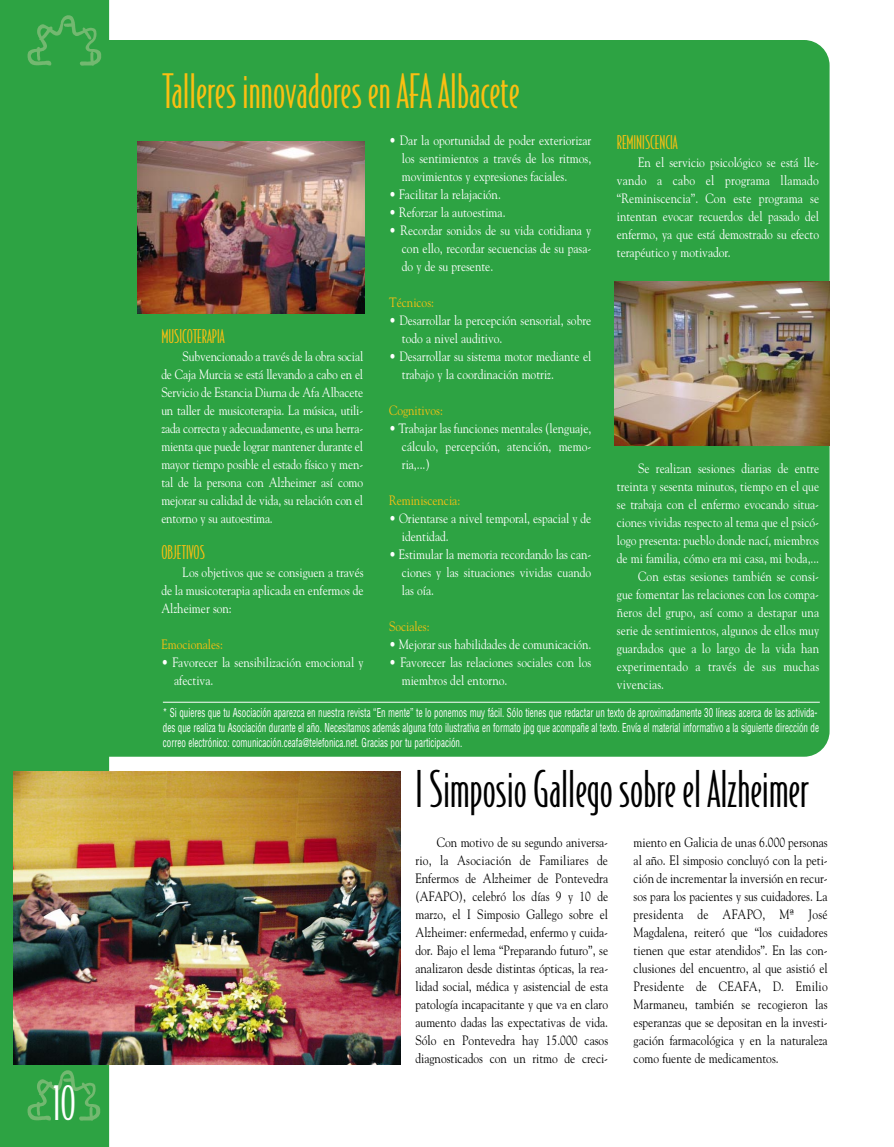
<style>
.page{position:relative;width:894px;height:1147px;background:#fff}
.page>*{position:absolute;margin:0;border:0;box-sizing:border-box;transform-origin:0 0}
.t1{font:48px "Bodega Sans";color:#000}
.t2{font:45px "Bodega Sans";color:#fbbf12}
.t3{font:45px "Bodega Sans";color:#fff}
.t4{font:18px "Bodega Sans";color:#fbbf12}
.t5{font:13.5px/18px "Goudy";color:#fff;text-align:justify;scale:.85 1}
.t6{font:13.5px/18px "Goudy";color:#000;text-align:justify;scale:.85 1}
.t7{font:13.5px "Goudy";color:#fbbf12;scale:.85 1}
.t8{font:condensed 12px/15px "Helvetica";color:#fff;scale:.75 1}
</style>
<div class="page">
<img style="left:0;top:0;width:830px;height:1147px">
<h2 class="t3" style="left:52px;top:1088px;width:25px">10</h2>
<h2 class="t2" style="left:163px;top:75px;width:358px">Talleres innovadores en AFA Albacete</h2>
<h3 class="t4" style="left:161px;top:330px;width:65px">MUSICOTERAPIA</h3>
<p class="t5" style="left:161px;top:348px;width:239px;text-indent:21px">Subvencionado a través de la obra social de Caja Murcia se está llevando a cabo en el Servicio de Estancia Diurna de Afa Albacete un taller de musicoterapia. La música, utili&shy;zada correcta y adecuadamente, es una herra&shy;mienta que puede lograr mantener durante el mayor tiempo posible el estado físico y men&shy;tal de la persona con Alzheimer así como mejorar su calidad de vida, su relación con el entorno y su autoestima.</p>
<h3 class="t4" style="left:161px;top:546px;width:45px">OBJETIVOS</h3>
<p class="t5" style="left:161px;top:564px;width:239px;text-indent:21px">Los objetivos que se consiguen a través de la musicoterapia aplicada en enfermos de Alzheimer son:</p>
<p class="t7" style="left:161px;top:639px;width:74px">Emocionales:</p>
<p class="t5" style="left:174px;top:654px;width:224px;text-indent:-13px">• Favorecer la sensibilización emocional y afectiva.</p>
<p class="t5" style="left:401px;top:132px;width:224px;text-indent:-13px">• Dar la oportunidad de poder exteriorizar los sentimientos a través de los ritmos, movimientos y expresiones faciales.</p>
<p class="t5" style="left:389px;top:186px;width:133px">• Facilitar la relajación.</p>
<p class="t5" style="left:389px;top:204px;width:138px">• Reforzar la autoestima.</p>
<p class="t5" style="left:401px;top:222px;width:224px;text-indent:-13px">• Recordar sonidos de su vida cotidiana y con ello, recordar secuencias de su pasa&shy;do y de su presente.</p>
<p class="t7" style="left:389px;top:297px;width:54px">Técnicos:</p>
<p class="t5" style="left:401px;top:312px;width:224px;text-indent:-13px">• Desarrollar la percepción sensorial, sobre todo a nivel auditivo.</p>
<p class="t5" style="left:401px;top:348px;width:224px;text-indent:-13px">• Desarrollar su sistema motor mediante el trabajo y la coordinación motriz.</p>
<p class="t7" style="left:389px;top:405px;width:65px">Cognitivos:</p>
<p class="t5" style="left:401px;top:420px;width:224px;text-indent:-13px">• Trabajar las funciones mentales (lenguaje, cálculo, percepción, atención, memo&shy;ria,...)</p>
<p class="t7" style="left:389px;top:495px;width:85px">Reminiscencia:</p>
<p class="t5" style="left:401px;top:510px;width:224px;text-indent:-13px">• Orientarse a nivel temporal, espacial y de identidad.</p>
<p class="t5" style="left:401px;top:546px;width:224px;text-indent:-13px">• Estimular la memoria recordando las can&shy;ciones y las situaciones vividas cuando las oía.</p>
<p class="t7" style="left:389px;top:621px;width:49px">Sociales:</p>
<p class="t5" style="left:389px;top:636px;width:239px">• Mejorar sus habilidades de comunicación.</p>
<p class="t5" style="left:401px;top:654px;width:224px;text-indent:-13px">• Favorecer las relaciones sociales con los miembros del entorno.</p>
<h3 class="t4" style="left:616px;top:136px;width:62px">REMINISCENCIA</h3>
<p class="t5" style="left:616px;top:154px;width:239px;text-indent:21px">En el servicio psicológico se está lle&shy;vando a cabo el programa llamado “Reminiscencia”. Con este programa se intentan evocar recuerdos del pasado del enfermo, ya que está demostrado su efecto terapéutico y motivador.</p>
<p class="t5" style="left:637px;top:460px;width:214px">Se realizan sesiones diarias de entre</p>
<p class="t5" style="left:616px;top:478px;width:239px">treinta y sesenta minutos, tiempo en el que</p>
<p class="t5" style="left:616px;top:496px;width:239px">se trabaja con el enfermo evocando situa-</p>
<p class="t5" style="left:616px;top:514px;width:239px">ciones vividas respecto al tema que el psicó-</p>
<p class="t5" style="left:616px;top:532px;width:239px">logo presenta: pueblo donde nací, miembros</p>
<p class="t5" style="left:616px;top:550px;width:239px">de mi familia, cómo era mi casa, mi boda,...</p>
<p class="t5" style="left:637px;top:568px;width:214px">Con estas sesiones también se consi-</p>
<p class="t5" style="left:616px;top:586px;width:239px">gue fomentar las relaciones con los compa-</p>
<p class="t5" style="left:616px;top:604px;width:239px">ñeros del grupo, así como a destapar una</p>
<p class="t5" style="left:616px;top:622px;width:239px">serie de sentimientos, algunos de ellos muy</p>
<p class="t5" style="left:616px;top:640px;width:239px">guardados que a lo largo de la vida han</p>
<p class="t5" style="left:616px;top:658px;width:239px">experimentado a través de sus muchas</p>
<p class="t5" style="left:616px;top:676px;width:57px">vivencias.</p>
<p class="t8" style="left:163px;top:706px;width:875px">* Si quieres que tu Asociación aparezca en nuestra revista “En mente” te lo ponemos muy fácil. Sólo tienes que redactar un texto de aproximadamente 30 líneas acerca de las activida&shy;des que realiza tu Asociación durante el año. Necesitamos además alguna foto ilustrativa en formato jpg que acompañe al texto. Envía el material informativo a la siguiente dirección de correo electrónico: comunicación.ceafa@telefonica.net. Gracias por tu participación.</p>
<h1 class="t1" style="left:415px;top:772px;width:394px">I Simposio Gallego sobre el Alzheimer</h1>
<p class="t6" style="left:415px;top:834px;width:228px;text-indent:21px">Con motivo de su segundo aniversa&shy;rio, la Asociación de Familiares de Enfermos de Alzheimer de Pontevedra (AFAPO), celebró los días 9 y 10 de marzo, el I Simposio Gallego sobre el Alzheimer: enfermedad, enfermo y cuida&shy;dor. Bajo el lema “Preparando futuro”, se analizaron desde distintas ópticas, la rea&shy;lidad social, médica y asistencial de esta patología incapacitante y que va en claro aumento dadas las expectativas de vida.<br>Sólo en Pontevedra hay 15.000 casos diagnosticados con un ritmo de creci-</p>
<p class="t6" style="left:633px;top:834px;width:230px">miento en Galicia de unas 6.000 personas al año. El simposio concluyó con la peti&shy;ción de incrementar la inversión en recur&shy;sos para los pacientes y sus cuidadores. La presidenta de AFAPO, Mª José Magdalena, reiteró que “los cuidadores tienen que estar atendidos”. En las con&shy;clusiones del encuentro, al que asistió el Presidente de CEAFA, D. Emilio Marmaneu, también se recogieron las esperanzas que se depositan en la investi&shy;gación farmacológica y en la naturaleza como fuente de medicamentos.</p>
</div>
